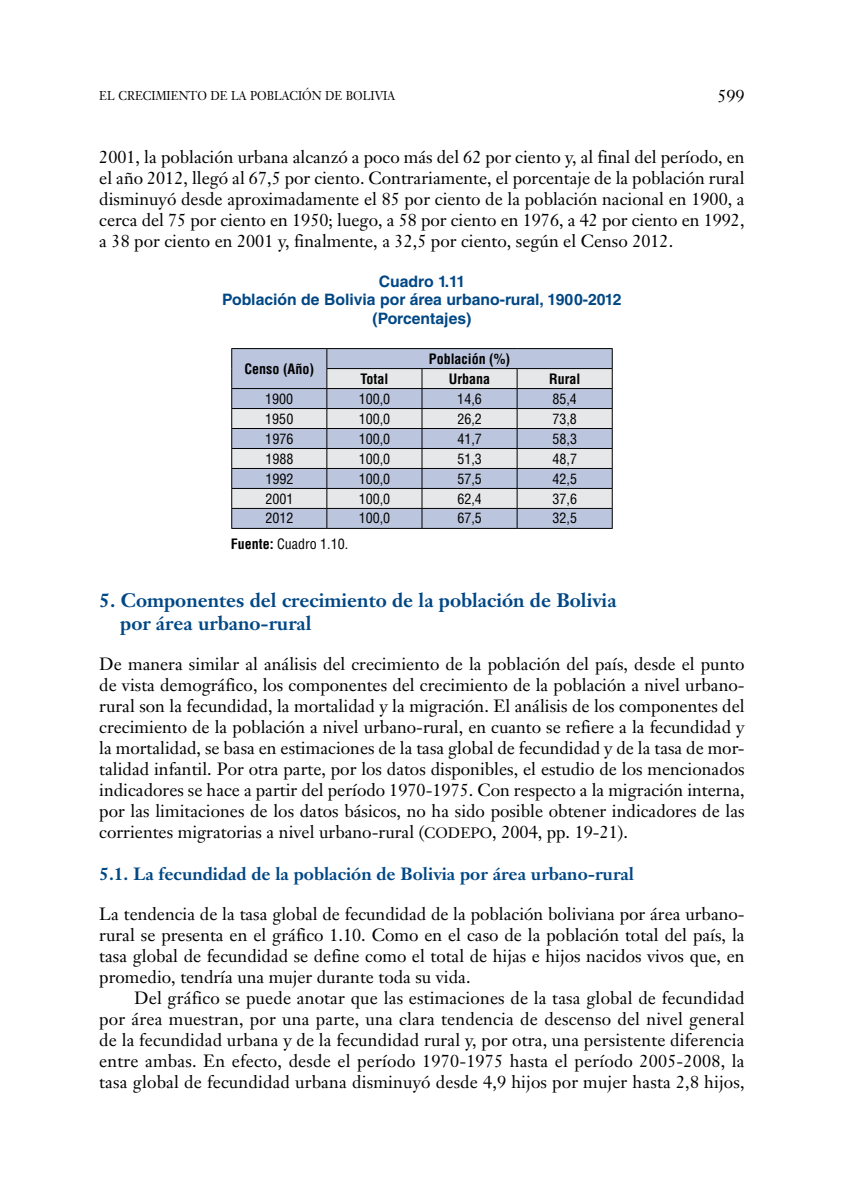
<style>
.page{position:relative;width:844px;height:1191px;background:#fff}
.page>*{position:absolute;margin:0;border:0;box-sizing:border-box;transform-origin:0 0}
.t1{font:700 19.25px/23.1px "Janson Text";color:#004785}
.t2{font:17.5px/21px "Janson Text";color:#000;text-align:justify}
.t3{font:700 17.5px "Janson Text";color:#004785}
.t4{font:700 15.75px/18.9px "Helvetica LT Std";color:#004785;text-align:center}
.t5{font:condensed 14px "Helvetica LT Std";color:#000}
.t6{font:700 condensed 14px "Helvetica LT Std";color:#000}
.t7{font:12.6px "Janson Text Roman SC850";color:#000;scale:.9 1}
.s1{font-weight:700}
.s2{font-family:"Janson Text Roman SC850";font-size:14.88px}
</style>
<div class="page">
<div style="left:232px;top:349px;width:379px;height:179px;background:#bbc5dd"></div>
<svg style="left:232px;top:368px;width:379px;height:140px;background:#cfd4df"></svg>
<hr style="left:231px;top:348px;width:96px;height:1px;background:#000">
<hr style="left:327px;top:348px;width:95px;height:1px;background:#000">
<hr style="left:422px;top:348px;width:95px;height:1px;background:#000">
<hr style="left:517px;top:348px;width:95px;height:1px;background:#000">
<hr style="left:326px;top:368px;width:96px;height:1px;background:#000">
<hr style="left:422px;top:368px;width:95px;height:1px;background:#000">
<hr style="left:517px;top:368px;width:95px;height:1px;background:#000">
<hr style="left:231px;top:388px;width:96px;height:1px;background:#000">
<hr style="left:327px;top:388px;width:95px;height:1px;background:#000">
<hr style="left:422px;top:388px;width:95px;height:1px;background:#000">
<hr style="left:517px;top:388px;width:95px;height:1px;background:#000">
<hr style="left:231px;top:408px;width:96px;height:1px;background:#000">
<hr style="left:327px;top:408px;width:95px;height:1px;background:#000">
<hr style="left:422px;top:408px;width:95px;height:1px;background:#000">
<hr style="left:517px;top:408px;width:95px;height:1px;background:#000">
<hr style="left:231px;top:428px;width:96px;height:1px;background:#000">
<hr style="left:327px;top:428px;width:95px;height:1px;background:#000">
<hr style="left:422px;top:428px;width:95px;height:1px;background:#000">
<hr style="left:517px;top:428px;width:95px;height:1px;background:#000">
<hr style="left:231px;top:448px;width:96px;height:1px;background:#000">
<hr style="left:327px;top:448px;width:95px;height:1px;background:#000">
<hr style="left:422px;top:448px;width:95px;height:1px;background:#000">
<hr style="left:517px;top:448px;width:95px;height:1px;background:#000">
<hr style="left:231px;top:468px;width:96px;height:1px;background:#000">
<hr style="left:327px;top:468px;width:95px;height:1px;background:#000">
<hr style="left:422px;top:468px;width:95px;height:1px;background:#000">
<hr style="left:517px;top:468px;width:95px;height:1px;background:#000">
<hr style="left:231px;top:488px;width:96px;height:1px;background:#000">
<hr style="left:327px;top:488px;width:95px;height:1px;background:#000">
<hr style="left:422px;top:488px;width:95px;height:1px;background:#000">
<hr style="left:517px;top:488px;width:95px;height:1px;background:#000">
<hr style="left:231px;top:508px;width:96px;height:1px;background:#000">
<svg style="left:231px;top:349px;width:1px;height:179px"></svg>
<hr style="left:327px;top:508px;width:95px;height:1px;background:#000">
<svg style="left:326px;top:349px;width:1px;height:179px"></svg>
<hr style="left:422px;top:508px;width:95px;height:1px;background:#000">
<svg style="left:421px;top:369px;width:1px;height:159px"></svg>
<hr style="left:517px;top:508px;width:95px;height:1px;background:#000">
<svg style="left:516px;top:369px;width:1px;height:159px"></svg>
<svg style="left:611px;top:349px;width:1px;height:179px"></svg>
<hr style="left:231px;top:528px;width:96px;height:1px;background:#000">
<hr style="left:327px;top:528px;width:95px;height:1px;background:#000">
<hr style="left:422px;top:528px;width:95px;height:1px;background:#000">
<hr style="left:517px;top:528px;width:95px;height:1px;background:#000">
<p class="t7" style="left:99px;top:88px;width:330px">EL CRECIMIENTO DE LA POBLACIÓN DE BOLIVIA</p>
<p class="t2" style="left:717px;top:85px;width:29px">599</p>
<p class="t2" style="left:99px;top:146px;width:646px">2001, la población urbana alcanzó a poco más del 62 por ciento y, al final del período, en el año 2012, llegó al 67,5 por ciento. Contrariamente, el porcentaje de la población rural disminuyó desde aproximadamente el 85 por ciento de la población nacional en 1900, a cerca del 75 por ciento en 1950; luego, a 58 por ciento en 1976, a 42 por ciento en 1992, a 38 por ciento en 2001 y, finalmente, a 32,5 por ciento, según el Censo 2012.</p>
<p class="t4" style="left:222px;top:271px;width:401px">Cuadro 1.11<br>Población de Bolivia por área urbano-rural, 1900-2012 (Porcentajes)</p>
<p class="t6" style="left:244px;top:360px;width:71px">Censo (Año)</p>
<p class="t6" style="left:429px;top:350px;width:83px">Población (%)</p>
<p class="t6" style="left:360px;top:370px;width:29px">Total</p>
<p class="t6" style="left:449px;top:370px;width:43px">Urbana</p>
<p class="t6" style="left:549px;top:370px;width:33px">Rural</p>
<p class="t5" style="left:265px;top:390px;width:29px">1900</p>
<p class="t5" style="left:358px;top:390px;width:33px">100,0</p>
<p class="t5" style="left:457px;top:390px;width:26px">14,6</p>
<p class="t5" style="left:552px;top:390px;width:26px">85,4</p>
<p class="t5" style="left:265px;top:410px;width:29px">1950</p>
<p class="t5" style="left:358px;top:410px;width:33px">100,0</p>
<p class="t5" style="left:457px;top:410px;width:26px">26,2</p>
<p class="t5" style="left:552px;top:410px;width:26px">73,8</p>
<p class="t5" style="left:265px;top:430px;width:29px">1976</p>
<p class="t5" style="left:358px;top:430px;width:33px">100,0</p>
<p class="t5" style="left:457px;top:430px;width:26px">41,7</p>
<p class="t5" style="left:552px;top:430px;width:26px">58,3</p>
<p class="t5" style="left:265px;top:450px;width:29px">1988</p>
<p class="t5" style="left:358px;top:450px;width:33px">100,0</p>
<p class="t5" style="left:457px;top:450px;width:26px">51,3</p>
<p class="t5" style="left:552px;top:450px;width:26px">48,7</p>
<p class="t5" style="left:265px;top:469px;width:29px">1992</p>
<p class="t5" style="left:358px;top:469px;width:33px">100,0</p>
<p class="t5" style="left:457px;top:469px;width:26px">57,5</p>
<p class="t5" style="left:552px;top:469px;width:26px">42,5</p>
<p class="t5" style="left:265px;top:489px;width:29px">2001</p>
<p class="t5" style="left:358px;top:489px;width:33px">100,0</p>
<p class="t5" style="left:457px;top:489px;width:26px">62,4</p>
<p class="t5" style="left:552px;top:489px;width:26px">37,6</p>
<p class="t5" style="left:265px;top:509px;width:29px">2012</p>
<p class="t5" style="left:358px;top:509px;width:33px">100,0</p>
<p class="t5" style="left:457px;top:509px;width:26px">67,5</p>
<p class="t5" style="left:552px;top:509px;width:26px">32,5</p>
<p class="t5" style="left:231px;top:535px;width:119px"><span class="s1">Fuente:</span> Cuadro 1.10.</p>
<p class="t1" style="left:120px;top:588px;width:497px;text-indent:-21px">5. Componentes del crecimiento de la población de Bolivia por área urbano-rural</p>
<p class="t2" style="left:99px;top:653px;width:646px">De manera similar al análisis del crecimiento de la población del país, desde el punto de vista demográfico, los componentes del crecimiento de la población a nivel urbano&shy;rural son la fecundidad, la mortalidad y la migración. El análisis de los componentes del crecimiento de la población a nivel urbano-rural, en cuanto se refiere a la fecundidad y la mortalidad, se basa en estimaciones de la tasa global de fecundidad y de la tasa de mor&shy;talidad infantil. Por otra parte, por los datos disponibles, el estudio de los mencionados indicadores se hace a partir del período 1970-1975. Con respecto a la migración interna, por las limitaciones de los datos básicos, no ha sido posible obtener indicadores de las corrientes migratorias a nivel urbano-rural (<span class="s2">CODEPO</span>, 2004, pp. 19-21).</p>
<p class="t3" style="left:99px;top:862px;width:536px">5.1. La fecundidad de la población de Bolivia por área urbano-rural</p>
<p class="t2" style="left:99px;top:903px;width:646px">La tendencia de la tasa global de fecundidad de la población boliviana por área urbano&shy;rural se presenta en el gráfico 1.10. Como en el caso de la población total del país, la tasa global de fecundidad se define como el total de hijas e hijos nacidos vivos que, en promedio, tendría una mujer durante toda su vida.</p>
<p class="t2" style="left:99px;top:987px;width:646px;text-indent:35px">Del gráfico se puede anotar que las estimaciones de la tasa global de fecundidad por área muestran, por una parte, una clara tendencia de descenso del nivel general de la fecundidad urbana y de la fecundidad rural y, por otra, una persistente diferencia entre ambas. En efecto, desde el período 1970-1975 hasta el período 2005-2008, la tasa global de fecundidad urbana disminuyó desde 4,9 hijos por mujer hasta 2,8 hijos,</p>
</div>
